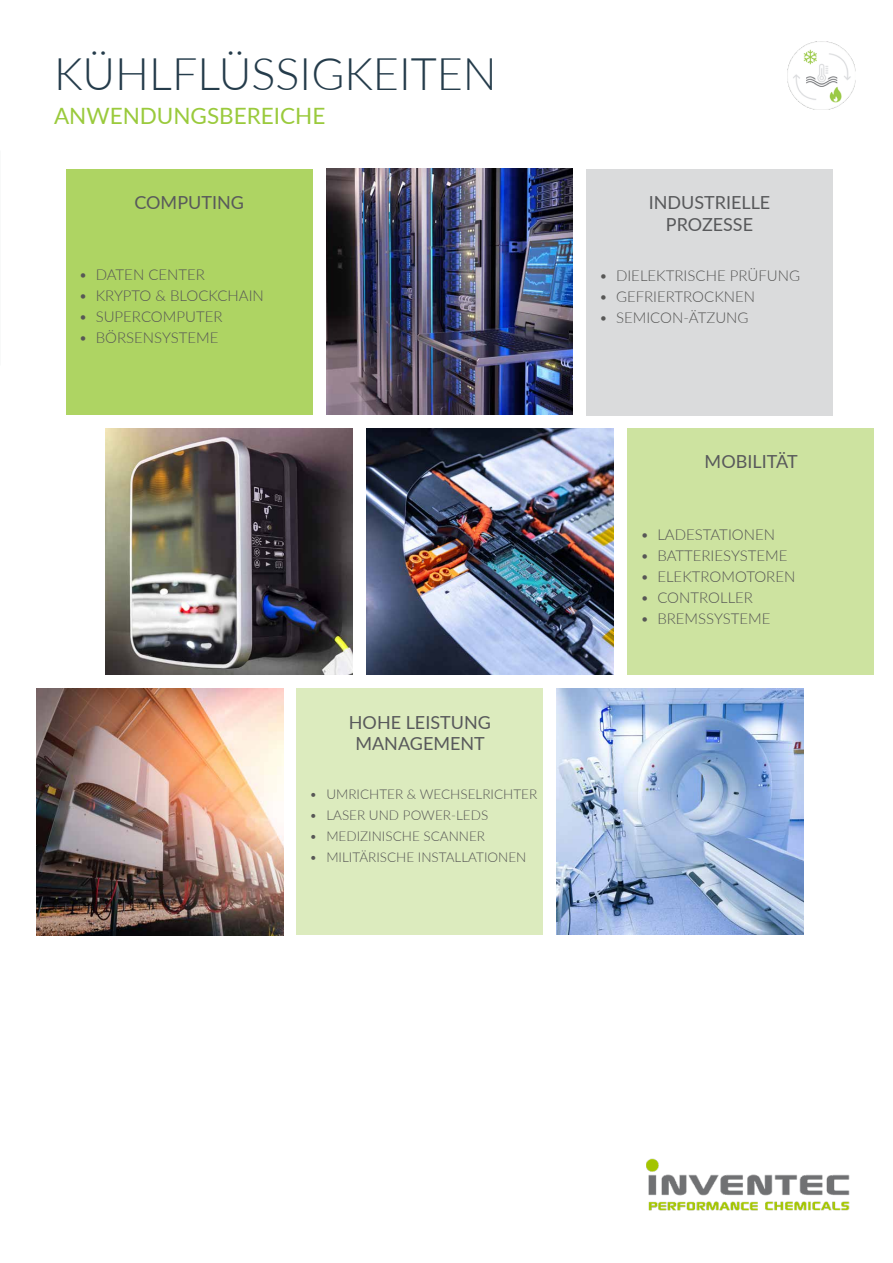
<style>
.page{position:relative;width:893px;height:1263px;background:#fff}
.page>*{position:absolute;margin:0;border:0;box-sizing:border-box;transform-origin:0 0}
.t1{font:300 45px "Lato";color:#253c4b}
.t2{font:22.5px "Lato";color:#9aca3c}
.t3{font:18px/21.6px "Lato";color:#58595b;text-align:center}
.t4{font:300 15px "Lato";color:#575756}
.t5{font:300 13.5px "Lato";color:#575756}
</style>
<div class="page">
<img style="left:646px;top:1158px;width:204px;height:53px">
<img style="left:326px;top:169px;width:247px;height:246px">
<img style="left:106px;top:428px;width:247px;height:247px">
<div style="left:66px;top:169px;width:247px;height:246px;background:#aed463"></div>
<div style="left:628px;top:428px;width:246px;height:247px;background:#cde3a0"></div>
<img style="left:367px;top:428px;width:246px;height:247px">
<div style="left:297px;top:688px;width:246px;height:247px;background:#dcebbe"></div>
<div style="left:586px;top:169px;width:247px;height:247px;background:#dadbdc"></div>
<img style="left:36px;top:688px;width:247px;height:247px">
<img style="left:557px;top:688px;width:246px;height:247px">
<img style="left:788px;top:41px;width:68px;height:68px">
<h1 class="t1" style="left:54px;top:43px;width:444px">KÜHLFLÜSSIGKEITEN</h1>
<h2 class="t2" style="left:54px;top:100px;width:273px">ANWENDUNGSBEREICHE</h2>
<p class="t3" style="left:134px;top:191px;width:111px">COMPUTING</p>
<p class="t4" style="left:79px;top:264px;width:128px">• DATEN CENTER</p>
<p class="t4" style="left:79px;top:285px;width:187px">• KRYPTO &amp; BLOCKCHAIN</p>
<p class="t4" style="left:79px;top:306px;width:145px">• SUPERCOMPUTER</p>
<p class="t4" style="left:79px;top:327px;width:141px">• BÖRSENSYSTEME</p>
<p class="t3" style="left:349px;top:711px;width:144px">HOHE LEISTUNG<br>MANAGEMENT</p>
<p class="t5" style="left:309px;top:785px;width:229px">• UMRICHTER &amp; WECHSELRICHTER</p>
<p class="t5" style="left:309px;top:806px;width:180px">• LASER UND POWER-LEDS</p>
<p class="t5" style="left:309px;top:827px;width:177px">• MEDIZINISCHE SCANNER</p>
<p class="t5" style="left:309px;top:848px;width:219px">• MILITÄRISCHE INSTALLATIONEN</p>
<p class="t3" style="left:649px;top:191px;width:123px">INDUSTRIELLE<br>PROZESSE</p>
<p class="t4" style="left:599px;top:265px;width:203px">• DIELEKTRISCHE PRÜFUNG</p>
<p class="t4" style="left:599px;top:286px;width:158px">• GEFRIERTROCKNEN</p>
<p class="t4" style="left:599px;top:307px;width:151px">• SEMICON-ÄTZUNG</p>
<p class="t3" style="left:705px;top:450px;width:94px">MOBILITÄT</p>
<p class="t4" style="left:640px;top:524px;width:136px">• LADESTATIONEN</p>
<p class="t4" style="left:640px;top:545px;width:149px">• BATTERIESYSTEME</p>
<p class="t4" style="left:640px;top:566px;width:157px">• ELEKTROMOTOREN</p>
<p class="t4" style="left:640px;top:587px;width:114px">• CONTROLLER</p>
<p class="t4" style="left:640px;top:608px;width:132px">• BREMSSYSTEME</p>
</div>
